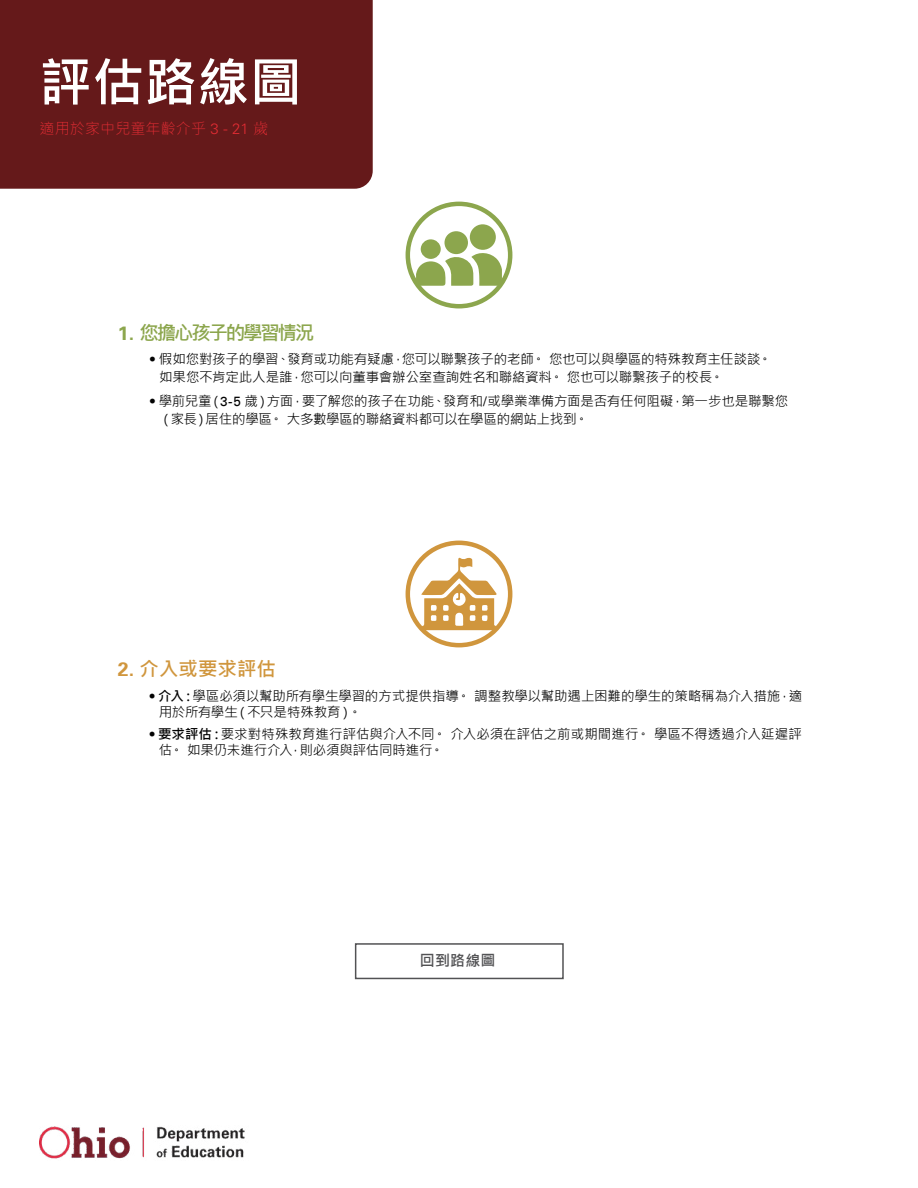
<style>
.page{position:relative;width:918px;height:1188px;background:#fff}
.page>*{position:absolute;margin:0;border:0;box-sizing:border-box;transform-origin:0 0}
.t1{font:700 52.5px "Microsoft Jheng Hei";color:#fff}
.t2{font:700 19.5px "Microsoft Jheng Hei";letter-spacing:-.115em;color:#8ca64d}
.t3{font:700 19.5px "Microsoft Jheng Hei";color:#d0963d}
.t4{font:300 15px "Microsoft Jheng Hei";letter-spacing:.01em;color:#e12c33}
.t5{font:700 15px "Microsoft Jheng Hei";letter-spacing:.01em;color:#525254}
.t6{font:13.5px/18px "Microsoft Jheng Hei";letter-spacing:-.015em;color:#030303}
.s1{font-family:"Univers LT Std"}
.s2{font-family:"Adobe Song Std"}
.s3{font-family:"Univers 65"}
.s4{font-family:"Univers 55 Roman"}
.s5{font-weight:700}
</style>
<div class="page">
<div style="left:0;top:0;width:373px;height:189px;background:#65191a"></div>
<div style="left:406px;top:202px;width:106px;height:106px;border:4px solid #8ca64d;border-radius:50%"></div>
<svg style="left:416px;top:251px;width:86px;height:35px"></svg>
<div style="left:470px;top:224px;width:26px;height:26px;background:#8ca64d;border-radius:50%"></div>
<div style="left:444px;top:231px;width:24px;height:23px;background:#8ca64d;border-radius:50%"></div>
<div style="left:421px;top:239px;width:20px;height:20px;background:#8ca64d;border-radius:50%"></div>
<div style="left:406px;top:541px;width:106px;height:106px;border:4px solid #d0963d;border-radius:50%"></div>
<svg style="left:421px;top:557px;width:76px;height:73px"></svg>
<img style="left:40px;top:1126px;width:205px;height:33px">
<div style="left:355px;top:943px;width:209px;height:36px;border:2px solid #525254"></div>
<h1 class="t1" style="left:39px;top:50px;width:264px">評估路線圖</h1>
<p class="t4" style="left:40px;top:119px;width:230px">適用於家中兒童年齡介乎 <span class="s1">3 - 21</span> <span class="s2">歲</span></p>
<h2 class="t2" style="left:118px;top:320px;width:198px"><span class="s3">1.</span> 您擔心孩子的學習情況</h2>
<p class="t6" style="left:159px;top:350px;width:614px;text-indent:-9px"><span class="s4">•</span> 假如您對孩子的學習、發育或功能有疑慮，您可以聯繫孩子的老師。您也可以與學區的特殊教育主任談談。如果您不肯定此人是誰，您可以向董事會辦公室查詢姓名和聯絡資料。您也可以聯繫孩子的校長。</p>
<p class="t6" style="left:159px;top:392px;width:631px;text-indent:-9px"><span class="s4">•</span> 學前兒童（<span class="s4">3-5</span> 歲）方面，要了解您的孩子在功能、發育和<span class="s4">/</span>或學業準備方面是否有任何阻礙，第一步也是聯繫您（家長）居住的學區。大多數學區的聯絡資料都可以在學區的網站上找到。</p>
<h2 class="t3" style="left:118px;top:656px;width:160px"><span class="s3">2.</span> 介入或要求評估</h2>
<p class="t6" style="left:159px;top:688px;width:645px;line-height:16.2px;text-indent:-9px"><span class="s4">•</span> <span class="s5">介入：</span>學區必須以幫助所有學生學習的方式提供指導。調整教學以幫助遇上困難的學生的策略稱為介入措施，適用於所有學生（不只是特殊教育）。</p>
<p class="t6" style="left:159px;top:726px;width:645px;line-height:16.2px;text-indent:-9px"><span class="s4">•</span> <span class="s5">要求評估：</span>要求對特殊教育進行評估與介入不同。介入必須在評估之前或期間進行。學區不得透過介入延遲評估。如果仍未進行介入，則必須與評估同時進行。</p>
<p class="t5" style="left:420px;top:951px;width:77px">回到路線圖</p>
</div>
